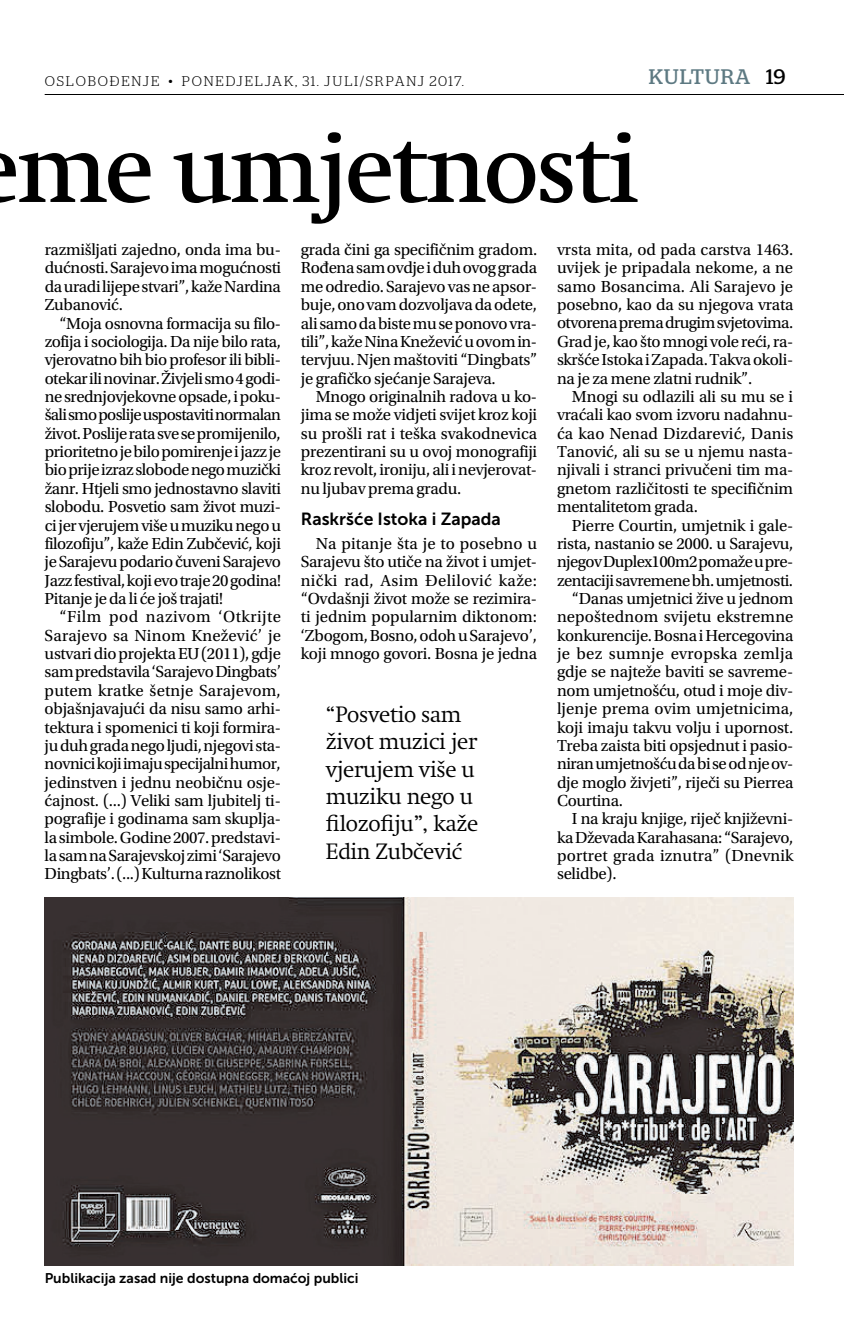
<style>
.page{position:relative;width:844px;height:1340px;background:#fff}
.page>*{position:absolute;margin:0;border:0;box-sizing:border-box;transform-origin:0 0}
.t1{font:98px "Swift Neue LT Pro";letter-spacing:-.025em;color:#000}
.t2{font:300 22.75px/27.3px "Swift Neue LT Pro";letter-spacing:-.015em;color:#000}
.t3{font:21px "Da St";letter-spacing:.035em;color:#5d7982}
.t4{font:17.5px "Museo Sans 700";color:#000}
.t5{font:16.8px/18.4px "Os Utop";letter-spacing:-.015em;color:#000;text-align:justify}
.t6{font:16.8px "Os Utop";letter-spacing:.005em;color:#000}
.t7{font:16.8px "Os Utop";letter-spacing:-.035em;color:#000}
.t8{font:16.8px "Os Utop";letter-spacing:.01em;color:#000}
.t9{font:16.8px "Os Utop";letter-spacing:.015em;color:#000}
.t10{font:14px "Museo Sans 700";color:#000}
.t11{font:300 14px "Da St";letter-spacing:.1em;color:#000}
.t12{font:300 14px "Da St";letter-spacing:.125em;color:#000}
.s1{color:#000}
</style>
<div class="page">
<img style="left:45px;top:897px;width:748px;height:367px">
<hr style="left:45px;top:94px;width:798px;height:1px;background:#000">
<p class="t12" style="left:45px;top:73px;width:159px">OSLOBOĐENJE • PONE</p>
<p class="t12" style="left:225px;top:73px;width:19px">DJELJ</p>
<p class="t11" style="left:272px;top:73px;width:193px">AK, 31. JULI/SRPANJ 2017.</p>
<p class="t3" style="left:648px;top:64px;width:138px">KULTURA <span class="s1">19</span></p>
<h1 class="t1" style="left:17px;top:111px;width:623px">me umjetnosti</h1>
<p class="t5" style="left:45px;top:241px;width:238px">razmišljati zajedno, onda ima bu&shy;dućnosti. Sarajevo ima mogućnosti da uradi lijepe stvari”, kaže Nardina Zubanović.</p>
<p class="t5" style="left:45px;top:314px;width:238px;text-indent:15px">“Moja osnovna formacija su filo&shy;zofija i sociologija. Da nije bilo rata, vjerovatno bih bio profesor ili bibli&shy;otekar ili novinar. Živjeli smo 4 godi&shy;ne srednjovjekovne opsade, i poku&shy;šali smo poslije uspostaviti normalan život. Poslije rata sve se promijenilo, prioritetno je bilo pomirenje i jazz je bio prije izraz slobode nego muzički žanr. Htjeli smo jednostavno slaviti slobodu. Posvetio sam život muzi&shy;ci jer vjerujem više u muziku nego u filozofiju”, kaže Edin Zubčević, koji je Sarajevu podario čuveni Sarajevo Jazz festival, koji evo traje 20 godina!<br>Pitanje je da li će još trajati!</p>
<p class="t5" style="left:45px;top:608px;width:238px;text-indent:15px">“Film pod nazivom ‘Otkrijte Sarajevo sa Ninom Knežević’ je ustvari dio projekta EU (2011), gdje sam predstavila ‘Sarajevo Dingbats’ putem kratke šetnje Sarajevom, objašnjavajući da nisu samo arhi&shy;tektura i spomenici ti koji formira&shy;ju duh grada nego ljudi, njegovi sta&shy;novnici koji imaju specijalni humor, jedinstven i jednu neobičnu osje&shy;ćajnost. (...) Veliki sam ljubitelj ti&shy;pografije i godinama sam skuplja&shy;la simbole. Godine 2007. predstavi&shy;la sam na Sarajevskoj zimi ‘Sarajevo Dingbats’. (...) Kulturna raznolikost</p>
<p class="t5" style="left:301px;top:241px;width:238px">grada čini ga specifičnim gradom.<br>Rođena sam ovdje i duh ovog grada me odredio. Sarajevo vas ne apsor&shy;buje, ono vam dozvoljava da odete, ali samo da biste mu se ponovo vra&shy;tili”, kaže Nina Knežević u ovom in&shy;tervjuu. Njen maštoviti “Dingbats” je grafičko sjećanje Sarajeva.</p>
<p class="t5" style="left:301px;top:387px;width:238px;text-indent:15px">Mnogo originalnih radova u ko&shy;jima se može vidjeti svijet kroz koji su prošli rat i teška svakodnevica prezentirani su u ovoj monografiji kroz revolt, ironiju, ali i nevjerovat&shy;nu ljubav prema gradu.</p>
<p class="t4" style="left:301px;top:509px;width:201px">Raskršće Istoka i Zapada</p>
<p class="t5" style="left:301px;top:534px;width:238px;text-indent:15px">Na pitanje šta je to posebno u Sarajevu što utiče na život i umjet&shy;nički rad, Asim Đelilović kaže: “Ovdašnji život može se rezimira&shy;ti jednim popularnim diktonom: ‘Zbogom, Bosno, odoh u Sarajevo’, koji mnogo govori. Bosna je jedna</p>
<h2 class="t2" style="left:326px;top:700px;width:154px">“Posvetio sam život muzici jer vjerujem više u muziku nego u filozofiju”, kaže<br>Edin Zubčević</h2>
<p class="t5" style="left:557px;top:241px;width:238px">vrsta mita, od pada carstva 1463. uvijek je pripadala nekome, a ne samo Bosancima. Ali Sarajevo je posebno, kao da su njegova vrata otvorena prema drugim svjetovima.<br>Grad je, kao što mnogi vole reći, ra&shy;skršće Istoka i Zapada. Takva okoli&shy;na je za mene zlatni rudnik”.</p>
<p class="t5" style="left:557px;top:387px;width:238px;text-indent:15px">Mnogi su odlazili ali su mu se i vraćali kao svom izvoru nadahnu&shy;ća kao Nenad Dizdarević, Danis Tanović, ali su se u njemu nasta&shy;njivali i stranci privučeni tim ma&shy;gnetom različitosti te specifičnim mentalitetom grada.</p>
<p class="t5" style="left:571px;top:516px;width:223px">Pierre Courtin, umjetnik i gale-</p>
<p class="t5" style="left:557px;top:534px;width:238px">rista, nastanio se 2000. u Sarajevu,</p>
<p class="t7" style="left:557px;top:552px;width:238px">njegov Duplex100m2 pomaže u pre-</p>
<p class="t5" style="left:557px;top:571px;width:237px">zentaciji savremene bh. umjetnosti.</p>
<p class="t5" style="left:571px;top:589px;width:223px">“Danas umjetnici žive u jednom</p>
<p class="t6" style="left:557px;top:607px;width:238px">nepoštednom svijetu ekstremne</p>
<p class="t5" style="left:557px;top:626px;width:238px">konkurencije. Bosna i Hercegovina</p>
<p class="t9" style="left:557px;top:644px;width:237px">je bez sumnje evropska zemlja</p>
<p class="t5" style="left:557px;top:663px;width:238px">gdje se najteže baviti se savreme-</p>
<p class="t5" style="left:557px;top:681px;width:238px">nom umjetnošću, otud i moje div-</p>
<p class="t6" style="left:557px;top:699px;width:238px">ljenje prema ovim umjetnicima,</p>
<p class="t5" style="left:557px;top:718px;width:237px">koji imaju takvu volju i upornost.</p>
<p class="t5" style="left:557px;top:736px;width:238px">Treba zaista biti opsjednut i pasio-</p>
<p class="t5" style="left:557px;top:755px;width:238px">niran umjetnošću da bi se od nje ov-</p>
<p class="t5" style="left:557px;top:773px;width:238px">dje moglo živjeti”, riječi su Pierrea</p>
<p class="t5" style="left:557px;top:791px;width:67px">Courtina.</p>
<p class="t5" style="left:571px;top:810px;width:223px">I na kraju knjige, riječ književni-</p>
<p class="t5" style="left:557px;top:828px;width:238px">ka Dževada Karahasana: “Sarajevo,</p>
<p class="t8" style="left:557px;top:846px;width:238px">portret grada iznutra” (Dnevnik</p>
<p class="t5" style="left:557px;top:865px;width:61px">selidbe).</p>
<p class="t10" style="left:45px;top:1270px;width:315px">Publikacija zasad nije dostupna domaćoj publici</p>
</div>
